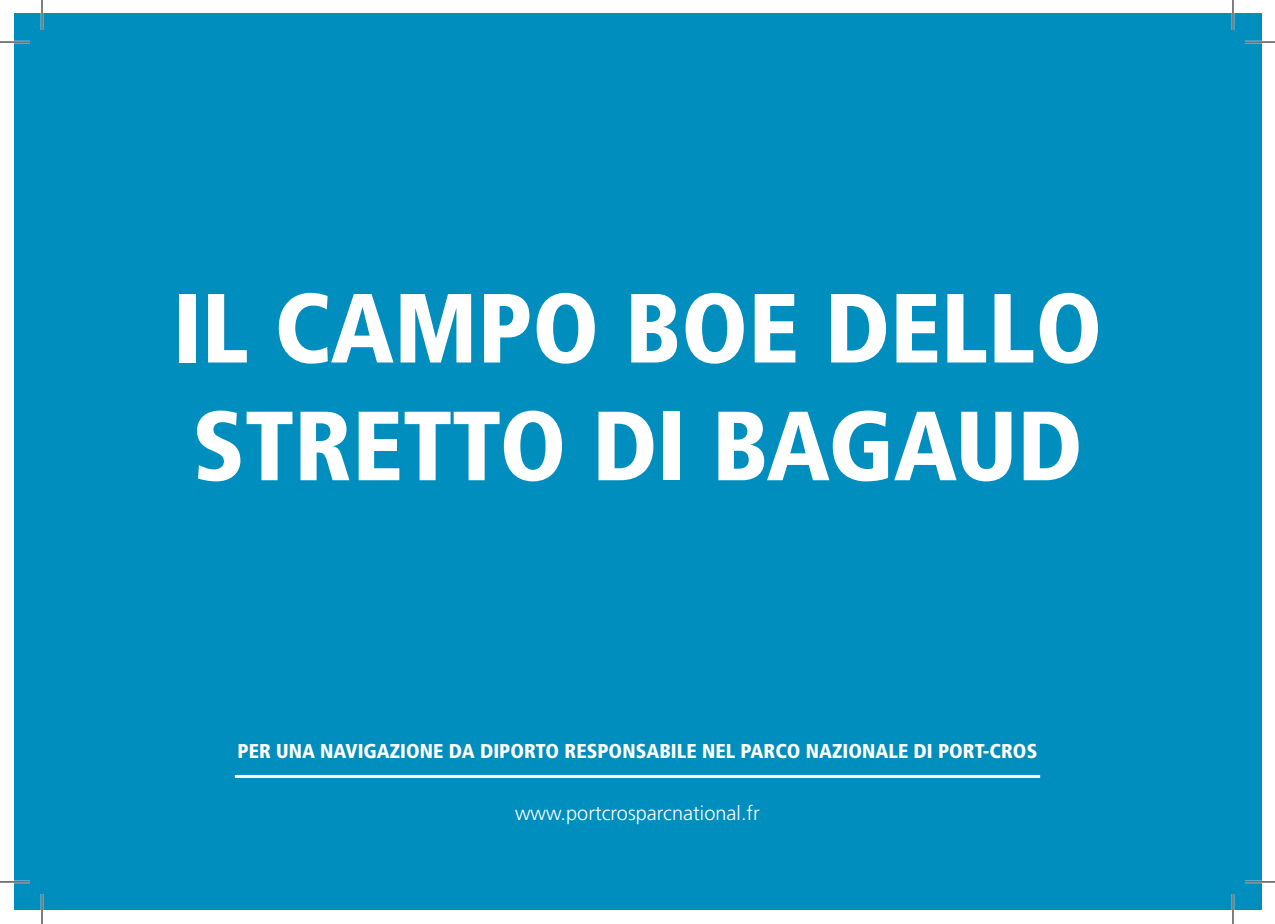
<style>
.page{position:relative;width:1275px;height:924px;background:#fff}
.page>*{position:absolute;margin:0;border:0;box-sizing:border-box;transform-origin:0 0}
.t1{font:900 condensed 98px/117.6px "Frutiger";color:#fff}
.t2{font:900 condensed 20px "Frutiger";color:#fff}
.t3{font:300 20px "Frutiger";color:#fff}
</style>
<div class="page">
<div style="left:14px;top:14px;width:1247px;height:895px;background:#008ebe"></div>
<hr style="left:235px;top:774px;width:805px;height:3px;background:#fff">
<hr style="left:0;top:41px;width:30px;height:2px;background:#fff">
<hr style="left:1245px;top:41px;width:30px;height:2px;background:#fff">
<hr style="left:0;top:880px;width:30px;height:2px;background:#fff">
<hr style="left:1245px;top:880px;width:30px;height:2px;background:#fff">
<hr style="left:41px;top:0;width:2px;height:30px;background:#fff">
<hr style="left:41px;top:893px;width:2px;height:30px;background:#fff">
<hr style="left:1231px;top:0;width:3px;height:30px;background:#fff">
<hr style="left:1231px;top:893px;width:3px;height:30px;background:#fff">
<hr style="left:0;top:42px;width:30px;height:1px;background:#000">
<hr style="left:1245px;top:42px;width:30px;height:1px;background:#000">
<hr style="left:0;top:881px;width:30px;height:1px;background:#000">
<hr style="left:1245px;top:881px;width:30px;height:1px;background:#000">
<hr style="left:42px;top:0;width:1px;height:30px;background:#000">
<hr style="left:42px;top:893px;width:1px;height:30px;background:#000">
<hr style="left:1232px;top:0;width:1px;height:30px;background:#000">
<hr style="left:1232px;top:893px;width:1px;height:30px;background:#000">
<h1 class="t1" style="left:173px;top:269px;width:931px">IL CAMPO BOE DELLO<br>STRETTO DI BAGAUD</h1>
<p class="t2" style="left:237px;top:738px;width:801px">PER UNA NAVIGAZIONE DA DIPORTO RESPONSABILE NEL PARCO NAZIONALE DI PORT-CROS</p>
<p class="t3" style="left:515px;top:801px;width:246px">www.portcrosparcnational.fr</p>
</div>
